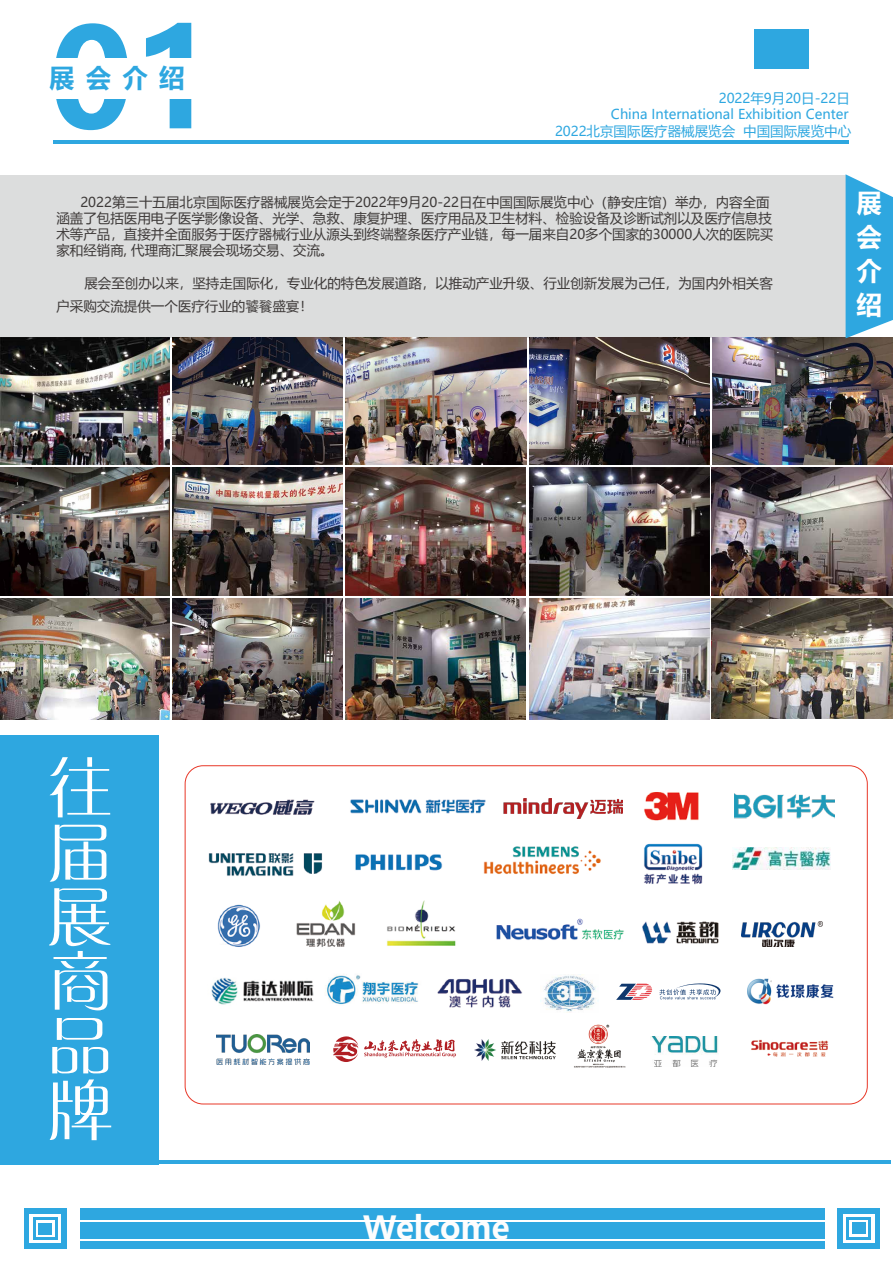
<style>
.page{position:relative;width:893px;height:1263px;background:#fff}
.page>*{position:absolute;margin:0;border:0;box-sizing:border-box;transform-origin:0 0}
.t1{font:700 136.5px "Microsoft Ya Hei";color:#2ea7e0}
.t2{font:64.5px/64.5px "FZZQJW GB1 0";color:#fff;text-align:justify}
.t3{font:700 31.5px "Microsoft Ya Hei";color:#fdfdfd}
.t4{font:700 25.5px "Microsoft Ya Hei";color:#2ea7e0}
.t5{font:700 25.5px/33.9px "Microsoft Ya Hei";color:#fff;text-align:justify}
.t6{font:13.5px/16.2px "Microsoft Ya Hei";color:#3e3a39}
.t7{font:13.5px/16.2px "Microsoft Ya Hei";color:#2ea7e0;text-align:right}
</style>
<div class="page">
<div style="left:0;top:175px;width:846px;height:163px;background:#dcdddd"></div>
<hr style="left:53px;top:141px;width:795px;height:3px;background:#2ea7e0">
<div style="left:24px;top:1209px;width:42px;height:40px;background:#2ea7e0"></div>
<div style="left:29px;top:1214px;width:32px;height:29px;background:#fff"></div>
<div style="left:33px;top:1217px;width:24px;height:23px;background:#2ea7e0"></div>
<div style="left:36px;top:1220px;width:19px;height:17px;background:#fff"></div>
<div style="left:38px;top:1223px;width:14px;height:12px;background:#2ea7e0"></div>
<div style="left:80px;top:1209px;width:745px;height:40px;background:#2ea7e0"></div>
<hr style="left:76px;top:1220px;width:749px;height:1px;background:#fff">
<hr style="left:80px;top:1239px;width:745px;height:1px;background:#fff">
<div style="left:837px;top:1208px;width:43px;height:40px;background:#2ea7e0"></div>
<div style="left:843px;top:1214px;width:31px;height:29px;background:#fff"></div>
<div style="left:846px;top:1217px;width:25px;height:22px;background:#2ea7e0"></div>
<svg style="left:849px;top:1220px;width:19px;height:16px"></svg>
<div style="left:851px;top:1222px;width:14px;height:12px;background:#2ea7e0"></div>
<img style="left:172px;top:598px;width:170px;height:122px">
<img style="left:173px;top:338px;width:169px;height:127px">
<img style="left:529px;top:338px;width:180px;height:127px">
<img style="left:712px;top:338px;width:180px;height:127px">
<img style="left:0;top:468px;width:169px;height:127px">
<img style="left:172px;top:468px;width:171px;height:127px">
<img style="left:346px;top:468px;width:180px;height:127px">
<img style="left:529px;top:468px;width:180px;height:127px">
<img style="left:712px;top:468px;width:180px;height:127px">
<img style="left:346px;top:598px;width:180px;height:122px">
<img style="left:529px;top:598px;width:180px;height:122px">
<img style="left:711px;top:598px;width:181px;height:121px">
<img style="left:345px;top:338px;width:181px;height:127px">
<div style="left:755px;top:29px;width:54px;height:40px;background:#2ea7e0"></div>
<svg style="left:846px;top:174px;width:47px;height:164px;background:#47b1e2"></svg>
<div style="left:0;top:735px;width:159px;height:430px;background:#2ea7e0"></div>
<hr style="left:2px;top:1160px;width:888px;height:3px;background:#2ea7e0">
<img style="left:0;top:598px;width:169px;height:122px">
<img style="left:0;top:338px;width:169px;height:127px">
<img style="left:210px;top:799px;width:105px;height:16px">
<img style="left:350px;top:799px;width:136px;height:15px">
<img style="left:751px;top:1039px;width:78px;height:18px">
<img style="left:644px;top:792px;width:55px;height:29px">
<img style="left:296px;top:900px;width:60px;height:47px">
<img style="left:208px;top:853px;width:115px;height:23px">
<img style="left:217px;top:904px;width:43px;height:43px">
<img style="left:483px;top:846px;width:118px;height:29px">
<img style="left:355px;top:854px;width:88px;height:17px">
<img style="left:644px;top:843px;width:59px;height:42px">
<img style="left:387px;top:900px;width:69px;height:46px">
<img style="left:496px;top:918px;width:128px;height:22px">
<img style="left:642px;top:921px;width:77px;height:23px">
<img style="left:211px;top:978px;width:103px;height:27px">
<img style="left:325px;top:974px;width:94px;height:31px">
<img style="left:437px;top:979px;width:86px;height:29px">
<img style="left:540px;top:975px;width:56px;height:37px">
<svg style="left:616px;top:984px;width:36px;height:16px"></svg>
<svg style="left:659px;top:983px;width:62px;height:16px"></svg>
<img style="left:217px;top:1035px;width:92px;height:29px">
<svg style="left:333px;top:1036px;width:25px;height:26px"></svg>
<svg style="left:364px;top:1039px;width:92px;height:18px"></svg>
<img style="left:475px;top:1039px;width:80px;height:21px">
<img style="left:574px;top:1024px;width:51px;height:44px">
<img style="left:650px;top:1036px;width:68px;height:31px">
<img style="left:734px;top:793px;width:101px;height:26px">
<img style="left:733px;top:848px;width:98px;height:21px">
<img style="left:741px;top:922px;width:81px;height:24px">
<img style="left:748px;top:978px;width:86px;height:27px">
<img style="left:504px;top:798px;width:119px;height:21px">
<h1 class="t1" style="left:49px;top:-16px;width:170px">01</h1>
<h3 class="t4" style="left:49px;top:60px;width:137px">展会介绍</h3>
<p class="t7" style="left:555px;top:90px;width:298px">2022年9月20日-22日<br>China International Exhibition Center<br>2022北京国际医疗器械展览会 中国国际展览中心</p>
<p class="t6" style="left:56px;top:193px;width:718px;text-indent:24px">2022第三十五届北京国际医疗器械展览会定于2022年9月20-22日在中国国际展览中心（静安庄馆）举办，内容全面涵盖了包括医用电子医学影像设备、光学、急救、康复护理、医疗用品及卫生材料、检验设备及诊断试剂以及医疗信息技术等产品，直接并全面服务于医疗器械行业从源头到终端整条医疗产业链，每一届来自20多个国家的30000人次的医院买家和经销商, 代理商汇聚展会现场交易、交流。</p>
<p class="t6" style="left:56px;top:271px;width:718px;line-height:23.7px;text-indent:28px">展会至创办以来，坚持走国际化，专业化的特色发展道路，以推动产业升级、行业创新发展为己任，为国内外相关客户采购交流提供一个医疗行业的饕餮盛宴！</p>
<h3 class="t5" style="left:856px;top:185px;width:27px">展会介绍</h3>
<h2 class="t2" style="left:48px;top:756px;width:65px">往届展商品牌</h2>
<h3 class="t3" style="left:363px;top:1206px;width:148px">Welcome</h3>
</div>
